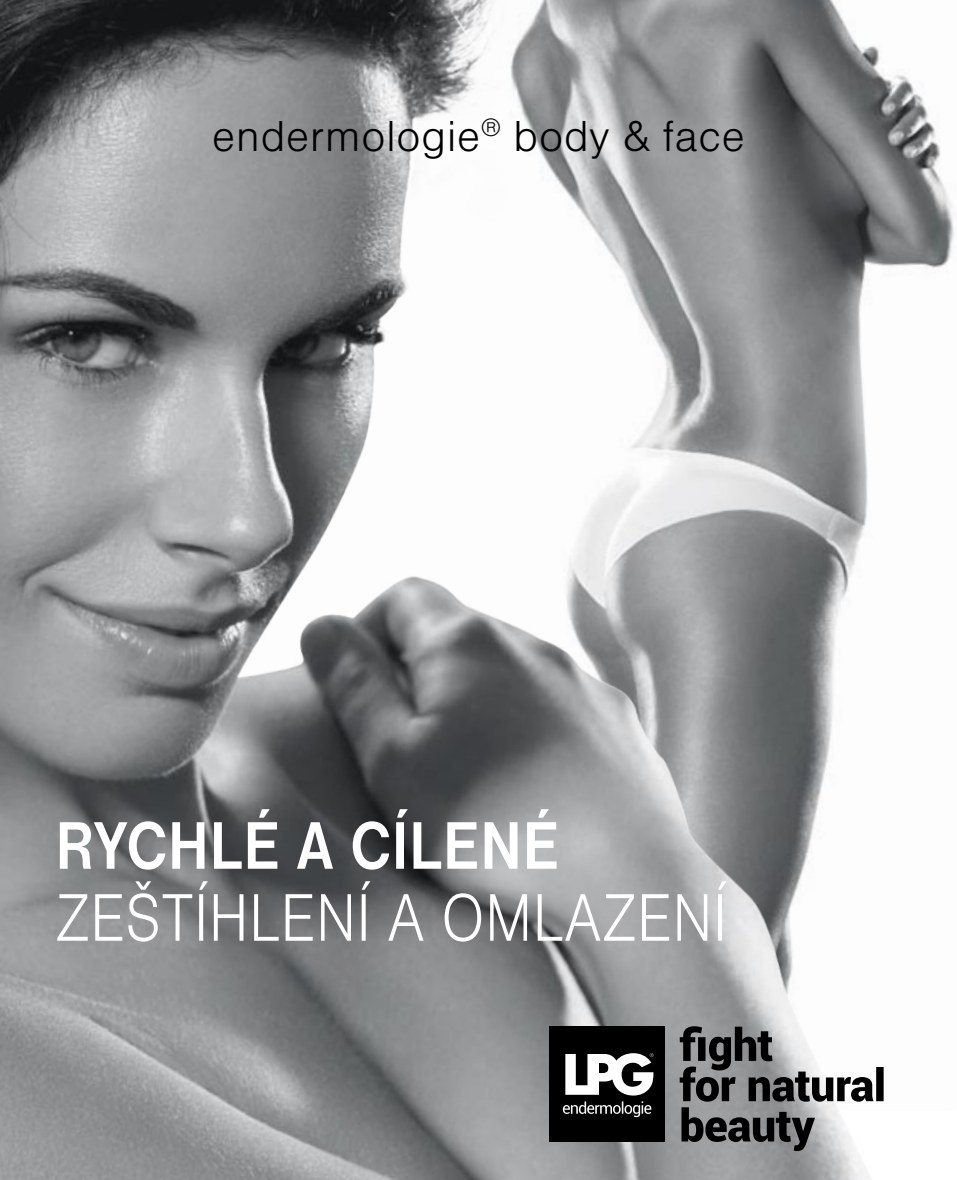
<style>
.page{position:relative;width:957px;height:1180px;background:#fff}
.page>*{position:absolute;margin:0;border:0;box-sizing:border-box;transform-origin:0 0}
.t1{font:69.75px "Nimbus San DEE Ligh";letter-spacing:.02em;color:#fff;scale:.85 1}
.t2{font:700 69.75px "Nimbus San DEE";letter-spacing:.02em;color:#fff;scale:.85 1}
.t3{font:100 65.25px "Roboto";letter-spacing:-.02em;color:#fff;scale:.9 1}
.t4{font:45px "Nimbus San DEE Ligh";letter-spacing:.02em;color:#000}
</style>
<div class="page">
<img style="left:0;top:0;width:954px;height:1180px">
<svg style="left:0;top:0;width:4px;height:4px"></svg>
<div style="left:549px;top:1026px;width:116px;height:115px;background:#000"></div>
<svg style="left:563px;top:1101px;width:88px;height:16px"></svg>
<svg style="left:679px;top:1026px;width:204px;height:125px"></svg>
<svg style="left:565px;top:1053px;width:88px;height:42px"></svg>
<p class="t4" style="left:212px;top:111px;width:534px">endermologie<sup>®</sup> body &amp; face</p>
<h1 class="t2" style="left:56px;top:806px;width:593px">RYCHLÉ A CÍLENÉ</h1>
<h1 class="t1" style="left:56px;top:879px;width:791px">ZEŠTÍHLENÍ A OMLAZENÍ</h1>
<h2 class="t3" style="left:314px;top:856px;width:401px">&amp; ANTI-AGING</h2>
</div>
